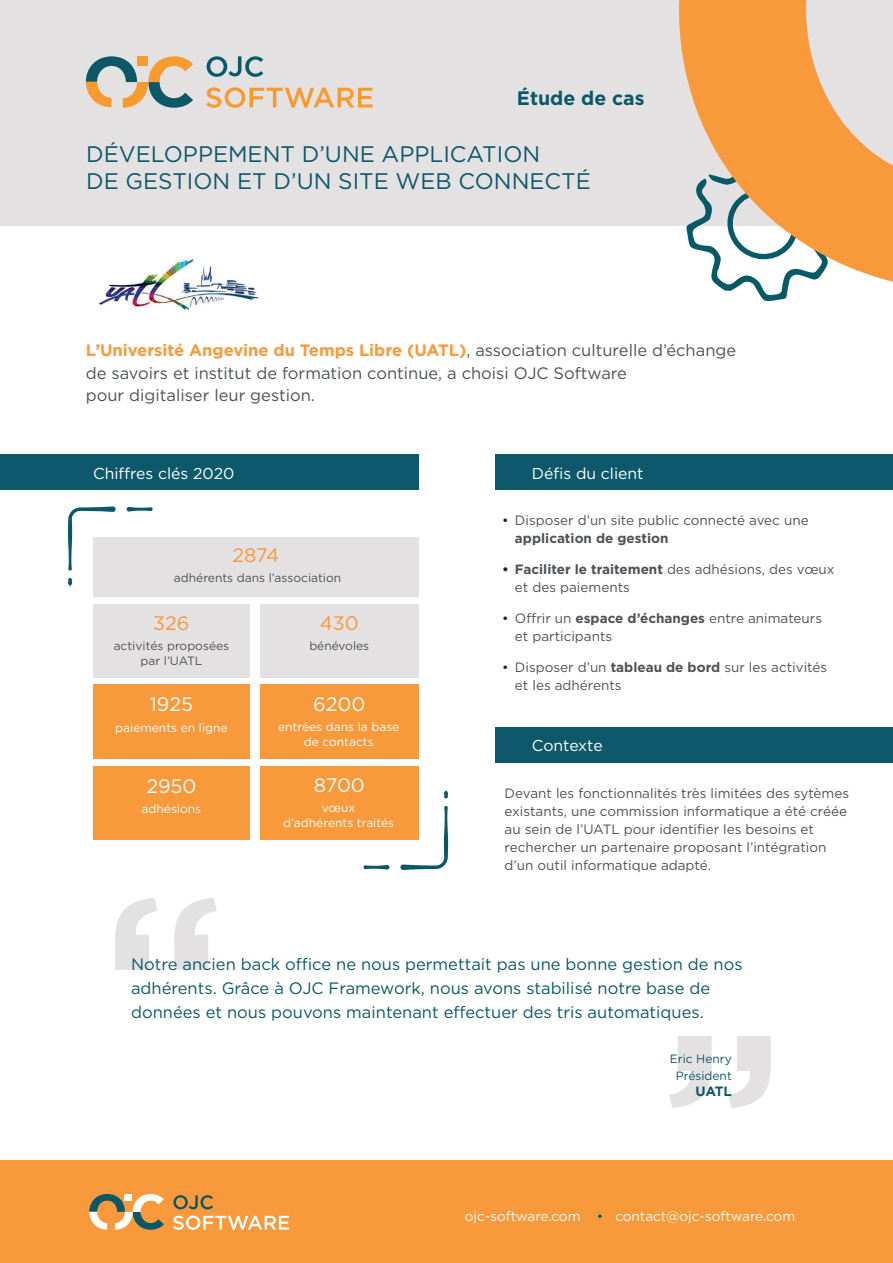
<style>
.page{position:relative;width:893px;height:1263px;background:#fff}
.page>*{position:absolute;margin:0;border:0;box-sizing:border-box;transform-origin:0 0}
.t1{font:500 255px "Gotham";color:#e4e1e2}
.t2{font:22.5px/27px "Gotham";color:#0b5869}
.t3{font:19.5px "Gotham";color:#fff}
.t4{font:700 19.5px "Gotham";color:#085968}
.t5{font:19.5px "Gotham";color:#f8993b}
.t6{font:16.5px/24px "Gotham";color:#0b5869}
.t7{font:16.5px/22.5px "Gotham";color:#4d5256}
.t8{font:15.75px "Gotham";color:#fff}
.t9{font:13.5px/18px "Gotham";color:#4d5156}
.t10{font:13.5px "Gotham";color:#fff}
.t11{font:700 13.5px "Gotham";color:#0b5869}
.t12{font:12px/15px "Gotham";color:#fff;text-align:center}
.t13{font:12px/15px "Gotham";color:#4d5156;text-align:center}
.t14{font:12px/16.5px "Gotham";color:#0b5869;text-align:center}
.s1{font-weight:700;color:#f8993b}
.s2{color:#231f20}
.s3{font-weight:700}
.s4{font-weight:700;color:#231f20}
.s5{color:#0b5869}
</style>
<div class="page">
<div style="left:0;top:1161px;width:893px;height:102px;background:#f8993b"></div>
<svg style="left:173px;top:1195px;width:40px;height:14px"></svg>
<svg style="left:173px;top:1215px;width:116px;height:15px"></svg>
<svg style="left:89px;top:1194px;width:75px;height:36px"></svg>
<div style="left:0;top:0;width:893px;height:225px;background:#e4e1e2"></div>
<svg style="left:659px;top:0;width:234px;height:302px"></svg>
<svg style="left:86px;top:56px;width:107px;height:52px"></svg>
<svg style="left:207px;top:56px;width:56px;height:21px"></svg>
<svg style="left:206px;top:87px;width:167px;height:21px"></svg>
<img style="left:97px;top:257px;width:163px;height:54px">
<div style="left:260px;top:604px;width:158px;height:74px;background:#e4e1e2"></div>
<div style="left:0;top:455px;width:418px;height:35px;background:#0d596b"></div>
<div style="left:93px;top:537px;width:325px;height:59px;background:#e4e1e2"></div>
<div style="left:93px;top:604px;width:157px;height:74px;background:#e4e1e2"></div>
<div style="left:93px;top:685px;width:157px;height:74px;background:#f8993b"></div>
<div style="left:260px;top:685px;width:158px;height:74px;background:#f8993b"></div>
<div style="left:495px;top:455px;width:398px;height:35px;background:#0d596b"></div>
<div style="left:93px;top:766px;width:157px;height:74px;background:#f8993b"></div>
<div style="left:260px;top:766px;width:158px;height:74px;background:#f8993b"></div>
<div style="left:495px;top:727px;width:398px;height:35px;background:#0d596b"></div>
<svg style="left:126px;top:507px;width:27px;height:5px"></svg>
<svg style="left:68px;top:506px;width:48px;height:65px"></svg>
<svg style="left:68px;top:578px;width:4px;height:8px"></svg>
<svg style="left:363px;top:865px;width:27px;height:4px"></svg>
<svg style="left:400px;top:806px;width:48px;height:64px"></svg>
<svg style="left:444px;top:790px;width:4px;height:9px"></svg>
<h3 class="t4" style="left:517px;top:86px;width:129px">Étude de cas</h3>
<h2 class="t2" style="left:86px;top:140px;width:506px">DÉVELOPPEMENT D’UNE APPLICATION<br>DE GESTION ET D’UN SITE WEB CONNECTÉ</h2>
<p class="t7" style="left:86px;top:339px;width:652px"><span class="s1">L’Université Angevine du Temps Libre (UATL)</span>, association culturelle d’échange de savoirs et institut de formation continue, a choisi OJC Software<br>pour digitaliser leur gestion.</p>
<p class="t8" style="left:93px;top:463px;width:143px">Chiffres clés 2020</p>
<h3 class="t5" style="left:232px;top:543px;width:48px">2874</h3>
<p class="t13" style="left:174px;top:570px;width:169px">adhérents dans l’association</p>
<h3 class="t5" style="left:320px;top:611px;width:40px">430</h3>
<p class="t13" style="left:309px;top:638px;width:61px">bénévoles</p>
<h3 class="t5" style="left:153px;top:611px;width:38px">326</h3>
<p class="t13" style="left:114px;top:638px;width:117px">activités proposées par l’UATL</p>
<h3 class="t3" style="left:150px;top:691px;width:45px">1925</h3>
<p class="t12" style="left:115px;top:720px;width:114px">paiements en ligne</p>
<h3 class="t3" style="left:146px;top:773px;width:52px">2950</h3>
<p class="t12" style="left:142px;top:801px;width:61px">adhésions</p>
<h3 class="t3" style="left:313px;top:691px;width:54px">6200</h3>
<p class="t12" style="left:278px;top:719px;width:123px">entrées dans la base de contacts</p>
<h3 class="t3" style="left:314px;top:772px;width:53px">8700</h3>
<p class="t12" style="left:283px;top:800px;width:112px">vœux<br>d’adhérents traités</p>
<p class="t8" style="left:532px;top:463px;width:113px">Défis du client</p>
<p class="t9" style="left:515px;top:511px;width:295px;text-indent:-13px"><span class="s2">•</span> Disposer d’un site public connecté avec une <span class="s3">application de gestion</span></p>
<p class="t9" style="left:515px;top:560px;width:321px;text-indent:-13px"><span class="s4">•</span> <span class="s3">Faciliter le traitement</span> des adhésions, des vœux et des paiements</p>
<p class="t9" style="left:515px;top:609px;width:309px;text-indent:-13px"><span class="s2">•</span> Offrir un <span class="s3">espace d’échanges</span> entre animateurs et participants</p>
<p class="t9" style="left:515px;top:657px;width:314px;text-indent:-13px"><span class="s2">•</span> Disposer d’un <span class="s3">tableau de bord</span> sur les activités et les adhérents</p>
<p class="t8" style="left:532px;top:735px;width:72px">Contexte</p>
<p class="t9" style="left:505px;top:784px;width:346px">Devant les fonctionnalités très limitées des sytèmes existants, une commission informatique a été créée au sein de l’UATL pour identifier les besoins et rechercher un partenaire proposant l’intégration d’un outil informatique adapté.</p>
<h1 class="t1" style="left:99px;top:842px;width:129px">“</h1>
<p class="t6" style="left:131px;top:951px;width:613px">Notre ancien back office ne nous permettait pas une bonne gestion de nos adhérents. Grâce à OJC Framework, nous avons stabilisé notre base de données et nous pouvons maintenant effectuer des tris automatiques.</p>
<h1 class="t1" style="left:659px;top:979px;width:129px">”</h1>
<p class="t14" style="left:670px;top:1050px;width:64px">Eric Henry<br>Président</p>
<p class="t11" style="left:695px;top:1082px;width:38px">UATL</p>
<p class="t10" style="left:465px;top:1207px;width:332px">ojc-software.com <span class="s5">•</span> contact@ojc-software.com</p>
</div>
